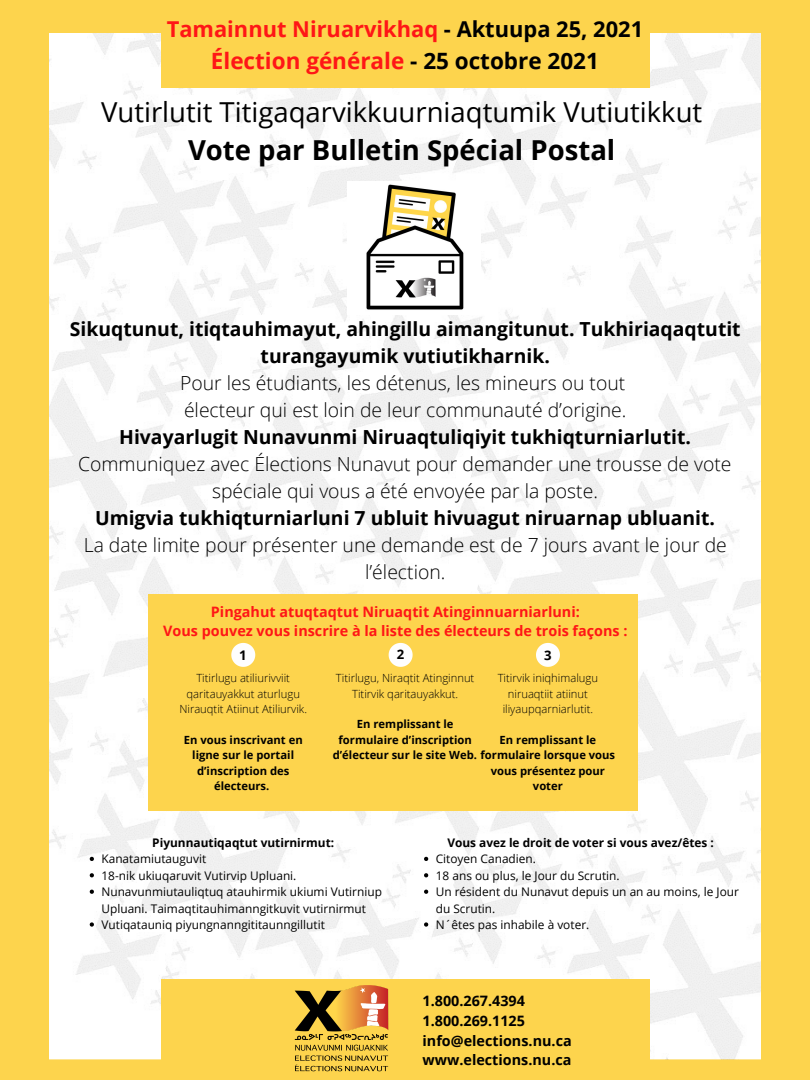
<style>
.page{position:relative;width:810px;height:1080px;background:#fdd44d}
.page>*{position:absolute;margin:0;border:0;box-sizing:border-box;transform-origin:0 0}
.t1{font:27.5px "Open Sans";color:#000}
.t2{font:700 27.5px "Open Sans";color:#000}
.t3{font:700 22.5px "Open Sans";color:#ff1616}
.t4{font:700 21.88px "Open Sans";color:#ff1616}
.t5{font:300 19.38px/27px "Open Sans";color:#000;text-align:center}
.t6{font:700 19.38px/27px "Open Sans";color:#000;text-align:center}
.t7{font:700 14.38px "Open Sans";color:#ff1616}
.t8{font:700 14.38px "Open Sans";color:#000}
.t9{font:700 13.25px "Open Sans";color:#000}
.t10{font:700 13.12px "Open Sans";color:#000}
.t11{font:11.88px/16.4px "Open Sans";color:#000}
.t12{font:700 11.88px "Open Sans";color:#000}
.t13{font:700 11.25px/15.5px "Open Sans";color:#000;text-align:center}
.t14{font:300 11.25px/15.5px "Open Sans";color:#000;text-align:center}
.s1{color:#000}
</style>
<div class="page">
<img style="left:50px;top:34px;width:710px;height:1025px">
<div style="left:161px;top:979px;width:489px;height:101px;background:#fdd44d"></div>
<div style="left:161px;top:0;width:489px;height:87px;background:#fdd44d"></div>
<img style="left:294px;top:985px;width:95px;height:87px">
<div style="left:149px;top:595px;width:489px;height:216px;background:#fdd44d"></div>
<svg style="left:231px;top:643px;width:24px;height:24px"></svg>
<svg style="left:389px;top:643px;width:24px;height:24px"></svg>
<svg style="left:536px;top:643px;width:24px;height:24px"></svg>
<img style="left:348px;top:181px;width:133px;height:133px">
<svg style="left:90px;top:857px;width:4px;height:4px"></svg>
<svg style="left:90px;top:873px;width:4px;height:4px"></svg>
<svg style="left:90px;top:890px;width:4px;height:4px"></svg>
<svg style="left:90px;top:922px;width:4px;height:5px"></svg>
<svg style="left:424px;top:857px;width:4px;height:4px"></svg>
<svg style="left:424px;top:873px;width:4px;height:4px"></svg>
<svg style="left:424px;top:890px;width:4px;height:4px"></svg>
<svg style="left:424px;top:922px;width:4px;height:5px"></svg>
<p class="t4" style="left:167px;top:14px;width:478px">Tamainnut Niruarvikhaq <span class="s1">- Aktuupa 25, 2021</span></p>
<p class="t3" style="left:211px;top:45px;width:389px">Élection générale <span class="s1">- 25 octobre 2021</span></p>
<p class="t1" style="left:101px;top:92px;width:603px">Vutirlutit Titigaqarvikkuurniaqtumik Vutiutikkut</p>
<p class="t2" style="left:188px;top:131px;width:429px">Vote par Bulletin Spécial Postal</p>
<p class="t6" style="left:70px;top:315px;width:672px">Sikuqtunut, itiqtauhimayut, ahingillu aimangitunut. Tukhiriaqaqtutit turangayumik vutiutikharnik.</p>
<p class="t5" style="left:180px;top:369px;width:447px">Pour les étudiants, les détenus, les mineurs ou tout</p>
<p class="t5" style="left:184px;top:396px;width:444px">électeur qui est loin de leur communauté d’origine.</p>
<p class="t6" style="left:119px;top:423px;width:573px">Hivayarlugit Nunavunmi Niruaqtuliqiyit tukhiqturniarlutit.</p>
<p class="t5" style="left:78px;top:450px;width:655px">Communiquez avec Élections Nunavut pour demander une trousse de vote spéciale qui vous a été envoyée par la poste.</p>
<p class="t6" style="left:95px;top:504px;width:621px">Umigvia tukhiqturniarluni 7 ubluit hivuagut niruarnap ubluanit.</p>
<p class="t5" style="left:84px;top:531px;width:645px">La date limite pour présenter une demande est de 7 jours avant le jour de l’élection.</p>
<p class="t7" style="left:211px;top:601px;width:370px">Pingahut atuqtaqtut Niruaqtit Atinginnuarniarluni:</p>
<p class="t7" style="left:163px;top:621px;width:466px">Vous pouvez vous inscrire à la liste des électeurs de trois façons :</p>
<p class="t14" style="left:179px;top:670px;width:129px">Titirlugu atiliurivviit qaritauyakkut aturlugu<br>Nirauqtit Atiinut Atiliurvik.</p>
<p class="t13" style="left:184px;top:732px;width:120px">En vous inscrivant en ligne sur le portail d’inscription des électeurs.</p>
<p class="t9" style="left:239px;top:646px;width:9px">1</p>
<p class="t10" style="left:397px;top:645px;width:9px">2</p>
<p class="t10" style="left:544px;top:646px;width:9px">3</p>
<p class="t14" style="left:336px;top:670px;width:140px">Titirlugu, Niraqtit Atinginnut<br>Titirvik qaritauyakkut.</p>
<p class="t13" style="left:357px;top:716px;width:98px">En remplissant le</p>
<p class="t13" style="left:339px;top:732px;width:135px">formulaire d’inscription</p>
<p class="t13" style="left:333px;top:747px;width:284px">d’électeur sur le site Web. formulaire lorsque vous</p>
<p class="t14" style="left:498px;top:670px;width:102px">Titirvik iniqhimalugu niruaqtiit atiinut iliyaupqarniarlutit.</p>
<p class="t13" style="left:500px;top:732px;width:98px">En remplissant le</p>
<p class="t13" style="left:491px;top:763px;width:116px">vous présentez pour voter</p>
<p class="t12" style="left:152px;top:834px;width:183px">Piyunnautiqaqtut vutirnirmut:</p>
<p class="t11" style="left:101px;top:851px;width:106px">Kanatamiutauguvit</p>
<p class="t11" style="left:101px;top:867px;width:197px">18-nik ukiuqaruvit Vutirvip Upluani.</p>
<p class="t11" style="left:101px;top:883px;width:282px">Nunavunmiutauliqtuq atauhirmik ukiumi Vutirniup<br>Upluani. Taimaqtitauhimanngitkuvit vutirnirmut</p>
<p class="t11" style="left:101px;top:916px;width:225px">Vutiqatauniq piyungnanngititaunngillutit</p>
<p class="t12" style="left:447px;top:834px;width:268px">Vous avez le droit de voter si vous avez/êtes :</p>
<p class="t11" style="left:436px;top:851px;width:102px">Citoyen Canadien.</p>
<p class="t11" style="left:436px;top:867px;width:185px">18 ans ou plus, le Jour du Scrutin.</p>
<p class="t11" style="left:436px;top:883px;width:305px">Un résident du Nunavut depuis un an au moins, le Jour du Scrutin.</p>
<p class="t11" style="left:436px;top:916px;width:155px">N´êtes pas inhabile à voter.</p>
<p class="t8" style="left:423px;top:991px;width:104px">1.800.267.4394</p>
<p class="t8" style="left:423px;top:1011px;width:104px">1.800.269.1125</p>
<p class="t8" style="left:423px;top:1030px;width:151px">info@elections.nu.ca</p>
<p class="t8" style="left:423px;top:1050px;width:151px">www.elections.nu.ca</p>
</div>
